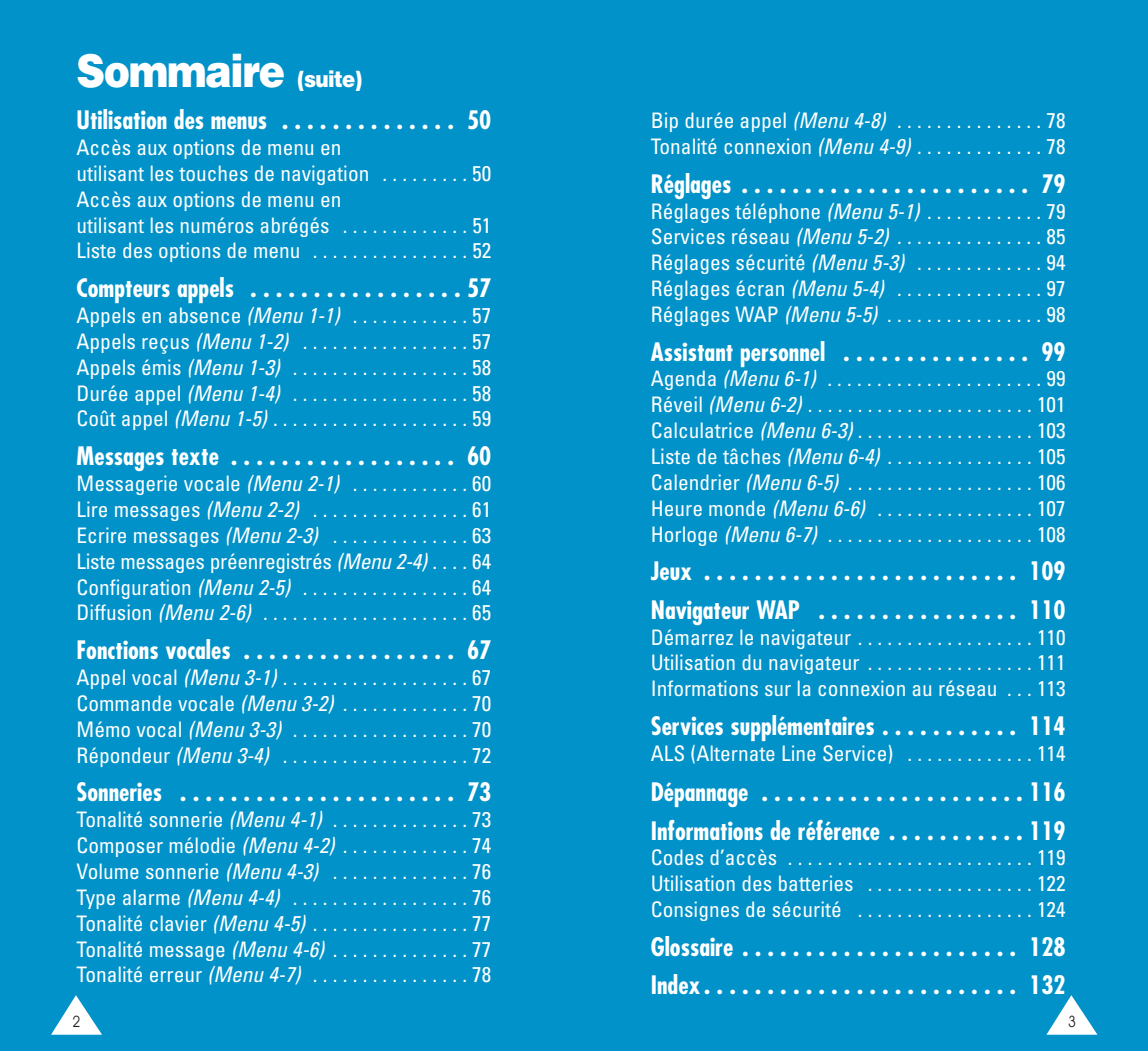
<style>
.page{position:relative;width:1148px;height:1051px;background:#0092c8}
.page>*{position:absolute;margin:0;border:0;box-sizing:border-box;transform-origin:0 0}
.t1{font:900 45px "Helvetica";letter-spacing:-.035em;color:#fff;scale:.88 1}
.t2{font:700 condensed 24.75px/38.5px "Futura";color:#fff}
.t3{font:condensed 21.38px/25.9px "Univers";color:#fff;text-align:justify}
.t4{font:15.75px "Avant Garde";color:#231f20;scale:.9 1}
.s1{font-size:22.5px}
.s2{font-style:italic}
</style>
<div class="page">
<svg style="left:51px;top:995px;width:51px;height:39px"></svg>
<svg style="left:1047px;top:995px;width:50px;height:39px"></svg>
<h1 class="t1" style="left:77px;top:55px;width:326px">Sommaire <span class="s1">(suite)</span></h1>
<p class="t2" style="left:77px;top:103px;width:416px">Utilisation des menus . . . . . . . . . . . . . . 50</p>
<p class="t3" style="left:77px;top:136px;width:416px;text-align:left">Accès aux options de menu en<br>utilisant les touches de navigation . . . . . . . . . 50<br>Accès aux options de menu en<br>utilisant les numéros abrégés . . . . . . . . . . . . . 51<br>Liste des options de menu . . . . . . . . . . . . . . . . 52</p>
<p class="t2" style="left:77px;top:271px;width:416px">Compteurs appels . . . . . . . . . . . . . . . . . 57</p>
<p class="t3" style="left:77px;top:304px;width:416px">Appels en absence <span class="s2">(Menu 1-1)</span> . . . . . . . . . . . . 57<br>Appels reçus <span class="s2">(Menu 1-2)</span> . . . . . . . . . . . . . . . . . 57<br>Appels émis <span class="s2">(Menu 1-3)</span> . . . . . . . . . . . . . . . . . . 58<br>Durée appel <span class="s2">(Menu 1-4)</span> . . . . . . . . . . . . . . . . . . 58<br>Coût appel <span class="s2">(Menu 1-5)</span> . . . . . . . . . . . . . . . . . . . . 59</p>
<p class="t2" style="left:77px;top:439px;width:416px">Messages texte . . . . . . . . . . . . . . . . . . 60</p>
<p class="t3" style="left:77px;top:472px;width:416px">Messagerie vocale <span class="s2">(Menu 2-1)</span> . . . . . . . . . . . . 60<br>Lire messages <span class="s2">(Menu 2-2)</span> . . . . . . . . . . . . . . . . 61<br>Ecrire messages <span class="s2">(Menu 2-3)</span> . . . . . . . . . . . . . . 63<br>Liste messages préenregistrés <span class="s2">(Menu 2-4)</span> . . . . 64<br>Configuration <span class="s2">(Menu 2-5)</span> . . . . . . . . . . . . . . . . . 64<br>Diffusion <span class="s2">(Menu 2-6)</span> . . . . . . . . . . . . . . . . . . . . . 65</p>
<p class="t2" style="left:77px;top:633px;width:416px">Fonctions vocales . . . . . . . . . . . . . . . . . 67</p>
<p class="t3" style="left:77px;top:666px;width:416px">Appel vocal <span class="s2">(Menu 3-1)</span> . . . . . . . . . . . . . . . . . . . 67<br>Commande vocale <span class="s2">(Menu 3-2)</span> . . . . . . . . . . . . . 70<br>Mémo vocal <span class="s2">(Menu 3-3)</span> . . . . . . . . . . . . . . . . . . 70<br>Répondeur <span class="s2">(Menu 3-4)</span> . . . . . . . . . . . . . . . . . . . 72</p>
<p class="t2" style="left:77px;top:775px;width:416px">Sonneries . . . . . . . . . . . . . . . . . . . . . . 73</p>
<p class="t3" style="left:77px;top:808px;width:416px">Tonalité sonnerie <span class="s2">(Menu 4-1)</span> . . . . . . . . . . . . . . 73<br>Composer mélodie <span class="s2">(Menu 4-2)</span> . . . . . . . . . . . . . 74<br>Volume sonnerie <span class="s2">(Menu 4-3)</span> . . . . . . . . . . . . . . 76<br>Type alarme <span class="s2">(Menu 4-4)</span> . . . . . . . . . . . . . . . . . . 76<br>Tonalité clavier <span class="s2">(Menu 4-5)</span> . . . . . . . . . . . . . . . . 77<br>Tonalité message <span class="s2">(Menu 4-6)</span> . . . . . . . . . . . . . . 77<br>Tonalité erreur <span class="s2">(Menu 4-7)</span> . . . . . . . . . . . . . . . . 78</p>
<p class="t3" style="left:651px;top:110px;width:416px">Bip durée appel <span class="s2">(Menu 4-8)</span> . . . . . . . . . . . . . . . 78<br>Tonalité connexion <span class="s2">(Menu 4-9)</span> . . . . . . . . . . . . . 78</p>
<p class="t2" style="left:651px;top:167px;width:416px">Réglages . . . . . . . . . . . . . . . . . . . . . . . 79</p>
<p class="t3" style="left:651px;top:200px;width:416px">Réglages téléphone <span class="s2">(Menu 5-1)</span> . . . . . . . . . . . . 79<br>Services réseau <span class="s2">(Menu 5-2)</span> . . . . . . . . . . . . . . . 85<br>Réglages sécurité <span class="s2">(Menu 5-3)</span> . . . . . . . . . . . . . 94<br>Réglages écran <span class="s2">(Menu 5-4)</span> . . . . . . . . . . . . . . . 97<br>Réglages WAP <span class="s2">(Menu 5-5)</span> . . . . . . . . . . . . . . . . 98</p>
<p class="t2" style="left:651px;top:334px;width:416px">Assistant personnel . . . . . . . . . . . . . . . 99</p>
<p class="t3" style="left:651px;top:368px;width:416px">Agenda <span class="s2">(Menu 6-1)</span> . . . . . . . . . . . . . . . . . . . . . . 99<br>Réveil <span class="s2">(Menu 6-2)</span> . . . . . . . . . . . . . . . . . . . . . . . 101<br>Calculatrice <span class="s2">(Menu 6-3)</span> . . . . . . . . . . . . . . . . . . 103<br>Liste de tâches <span class="s2">(Menu 6-4)</span> . . . . . . . . . . . . . . . 105<br>Calendrier <span class="s2">(Menu 6-5)</span> . . . . . . . . . . . . . . . . . . . 106<br>Heure monde <span class="s2">(Menu 6-6)</span> . . . . . . . . . . . . . . . . 107<br>Horloge <span class="s2">(Menu 6-7)</span> . . . . . . . . . . . . . . . . . . . . . 108</p>
<p class="t2" style="left:651px;top:554px;width:416px">Jeux . . . . . . . . . . . . . . . . . . . . . . . . . 109<br>Navigateur WAP . . . . . . . . . . . . . . . . 110</p>
<p class="t3" style="left:651px;top:626px;width:416px">Démarrez le navigateur . . . . . . . . . . . . . . . . . . 110<br>Utilisation du navigateur . . . . . . . . . . . . . . . . . 111<br>Informations sur la connexion au réseau . . . 113</p>
<p class="t2" style="left:651px;top:708px;width:416px">Services supplémentaires . . . . . . . . . . . 114</p>
<p class="t3" style="left:651px;top:742px;width:416px">ALS (Alternate Line Service) . . . . . . . . . . . . . 114</p>
<p class="t2" style="left:651px;top:775px;width:416px">Dépannage . . . . . . . . . . . . . . . . . . . . . 116<br>Informations de référence . . . . . . . . . . . 119</p>
<p class="t3" style="left:651px;top:847px;width:416px">Codes d’accès . . . . . . . . . . . . . . . . . . . . . . . . . 119<br>Utilisation des batteries . . . . . . . . . . . . . . . . . 122<br>Consignes de sécurité . . . . . . . . . . . . . . . . . . 124</p>
<p class="t2" style="left:651px;top:929px;width:416px">Glossaire . . . . . . . . . . . . . . . . . . . . . . 128<br>Index . . . . . . . . . . . . . . . . . . . . . . . . . 132</p>
<p class="t4" style="left:73px;top:1015px;width:10px">2</p>
<p class="t4" style="left:1068px;top:1015px;width:10px">3</p>
</div>
